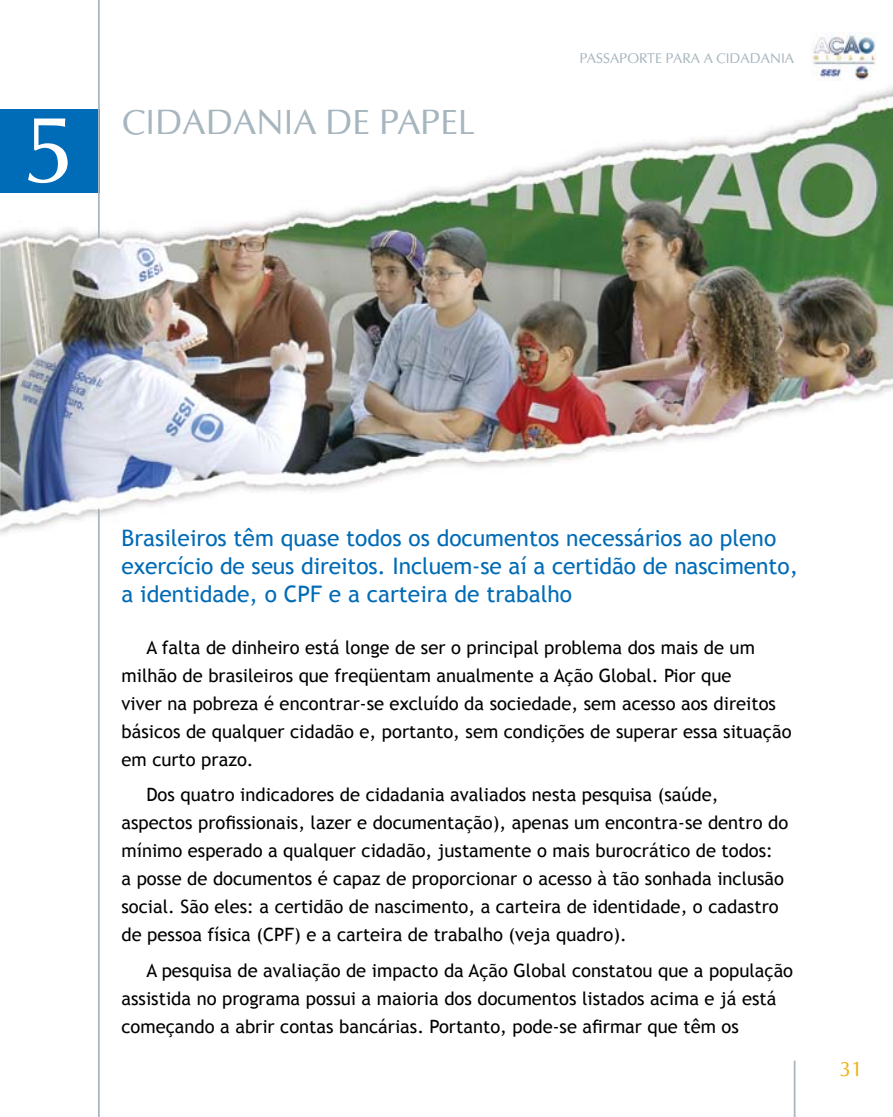
<style>
.page{position:relative;width:893px;height:1117px;background:#fff}
.page>*{position:absolute;margin:0;border:0;box-sizing:border-box;transform-origin:0 0}
.t1{font:94.5px "Optima";color:#fff}
.t2{font:35px "Optima";color:#a7b6be}
.t3{font:22.75px/28px "Trebuchet MS";color:#006bb6}
.t4{font:21px "Optima";color:#eeb310}
.t5{font:18.38px/28px "Trebuchet MS";color:#000}
.t6{font:14px "Optima";color:#a7b6be}
</style>
<div class="page">
<hr style="left:794px;top:1060px;width:1px;height:56px;background:#a7b6be">
<img style="left:811px;top:33px;width:65px;height:48px">
<img style="left:1px;top:87px;width:892px;height:447px">
<div style="left:0;top:109px;width:99px;height:83px;background:#006bb6"></div>
<hr style="left:98px;top:508px;width:2px;height:608px;background:#a7b6be">
<hr style="left:98px;top:0;width:2px;height:238px;background:#a7b6be">
<h1 class="t1" style="left:24px;top:92px;width:54px">5</h1>
<h2 class="t2" style="left:122px;top:100px;width:46px">CIDADANIA</h2>
<h2 class="t2" style="left:325px;top:100px;width:74px">DE PAPEL</h2>
<p class="t6" style="left:580px;top:49px;width:216px">PASSAPORTE PARA A CIDADANIA</p>
<p class="t3" style="left:122px;top:524px;width:678px">Brasileiros têm quase todos os documentos necessários ao pleno exercício de seus direitos. I ncluem-se aí a certidão de nascimento, a identidade, o CPF e a carteira de trabalho</p>
<p class="t5" style="left:122px;top:633px;width:671px;text-indent:25px">A falta de dinheiro está longe de ser o principal problema dos mais de um milhão de brasileiros que freqüentam anualmente a Ação Global. Pior que<br>viver na pobreza é encontrar-se excluído da sociedade, sem acesso aos direitos básicos de qualquer cidadão e, portanto, sem condições de superar essa situação em curto prazo.</p>
<p class="t5" style="left:122px;top:780px;width:668px;text-indent:25px">Dos quatro indicadores de cidadania avaliados nesta pesquisa (saúde, aspectos profissionais, lazer e documentação), apenas um encontra-se dentro do mínimo esperado a qualquer cidadão, justamente o mais burocrático de todos:<br>a posse de documentos é capaz de proporcionar o acesso à tão sonhada inclusão social. São eles: a certidão de nascimento, a carteira de identidade, o cadastro de pessoa física (CPF) e a carteira de trabalho (veja quadro).</p>
<p class="t5" style="left:122px;top:956px;width:673px;text-indent:25px">A pesquisa de avaliação de impacto da Ação Global constatou que a população assistida no programa possui a maioria dos documentos listados acima e já está começando a abrir contas bancárias. Portanto, pode-se afirmar que têm os</p>
<p class="t4" style="left:839px;top:1055px;width:25px">31</p>
</div>
